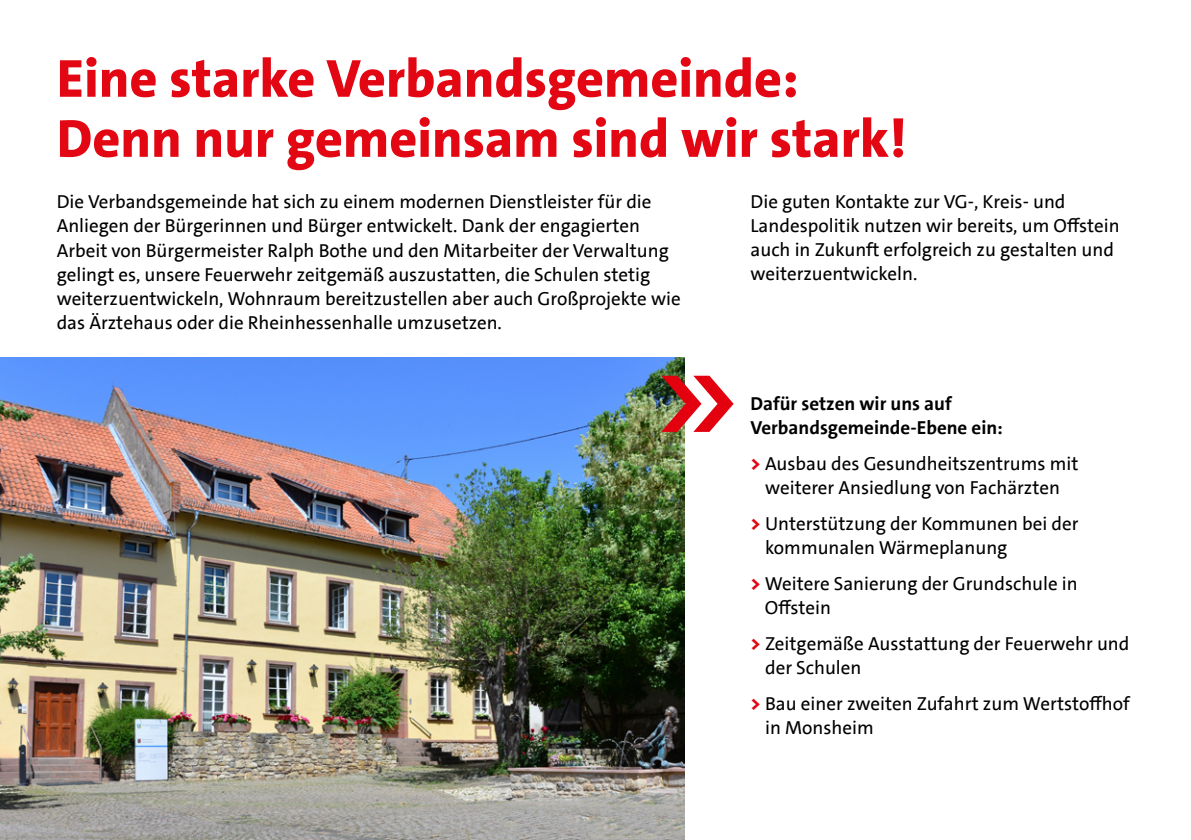
<style>
.page{position:relative;width:1191px;height:840px;background:#fff}
.page>*{position:absolute;margin:0;border:0;box-sizing:border-box;transform-origin:0 0}
.Headline_Rot_Kleinbuchstaben{font:800 54px/60px "SPD The Sans";color:#e30613}
.Copy{font:19px/24px "SPD The Sans";color:#000}
.Copy-2{font:700 19px/24px "SPD The Sans";color:#000}
.s1{font-weight:800;color:#e30613}
</style>
<div class="page">
<img style="left:0;top:357px;width:684px;height:482px">
<svg style="left:661px;top:375px;width:72px;height:56px"></svg>
<p class="Headline_Rot_Kleinbuchstaben" style="left:57px;top:49px;width:851px">Eine starke Verbandsgemeinde:<br>Denn nur gemeinsam sind wir stark!</p>
<p class="Copy" style="left:57px;top:190px;width:625px">Die Verbandsgemeinde hat sich zu einem modernen Dienstleister für die Anliegen der Bürgerinnen und Bürger entwickelt. Dank der engagierten Arbeit von Bürgermeister Ralph Bothe und den Mitarbeiter der Verwaltung gelingt es, unsere Feuerwehr zeitgemäß auszustatten, die Schulen stetig weiterzuentwickeln, Wohnraum bereitzustellen aber auch Großprojekte wie das Ärztehaus oder die Rheinhessenhalle umzusetzen.</p>
<p class="Copy" style="left:750px;top:189px;width:371px">Die guten Kontakte zur VG-, Kreis- und Landespolitik nutzen wir bereits, um Offstein auch in Zukunft erfolgreich zu gestalten und weiterzuentwickeln.</p>
<p class="Copy-2" style="left:750px;top:391px;width:254px">Dafür setzen wir uns auf<br>Verbandsgemeinde-Ebene ein:</p>
<p class="Copy" style="left:750px;top:451px;width:329px;text-align:center"><span class="s1">&gt;</span> Ausbau des Gesundheitszentrums mit weiterer Ansiedlung von Fachärzten</p>
<p class="Copy" style="left:765px;top:511px;width:315px;text-indent:-15px"><span class="s1">&gt;</span> Unterstützung der Kommunen bei der kommunalen Wärmeplanung</p>
<p class="Copy" style="left:765px;top:571px;width:314px;text-indent:-14px"><span class="s1">&gt;</span> Weitere Sanierung der Grundschule in<br>Offstein</p>
<p class="Copy" style="left:765px;top:631px;width:366px;text-indent:-15px"><span class="s1">&gt;</span> Zeitgemäße Ausstattung der Feuerwehr und der Schulen</p>
<p class="Copy" style="left:765px;top:691px;width:366px;text-indent:-15px"><span class="s1">&gt;</span> Bau einer zweiten Zufahrt zum Wertstoffhof in Monsheim</p>
</div>
